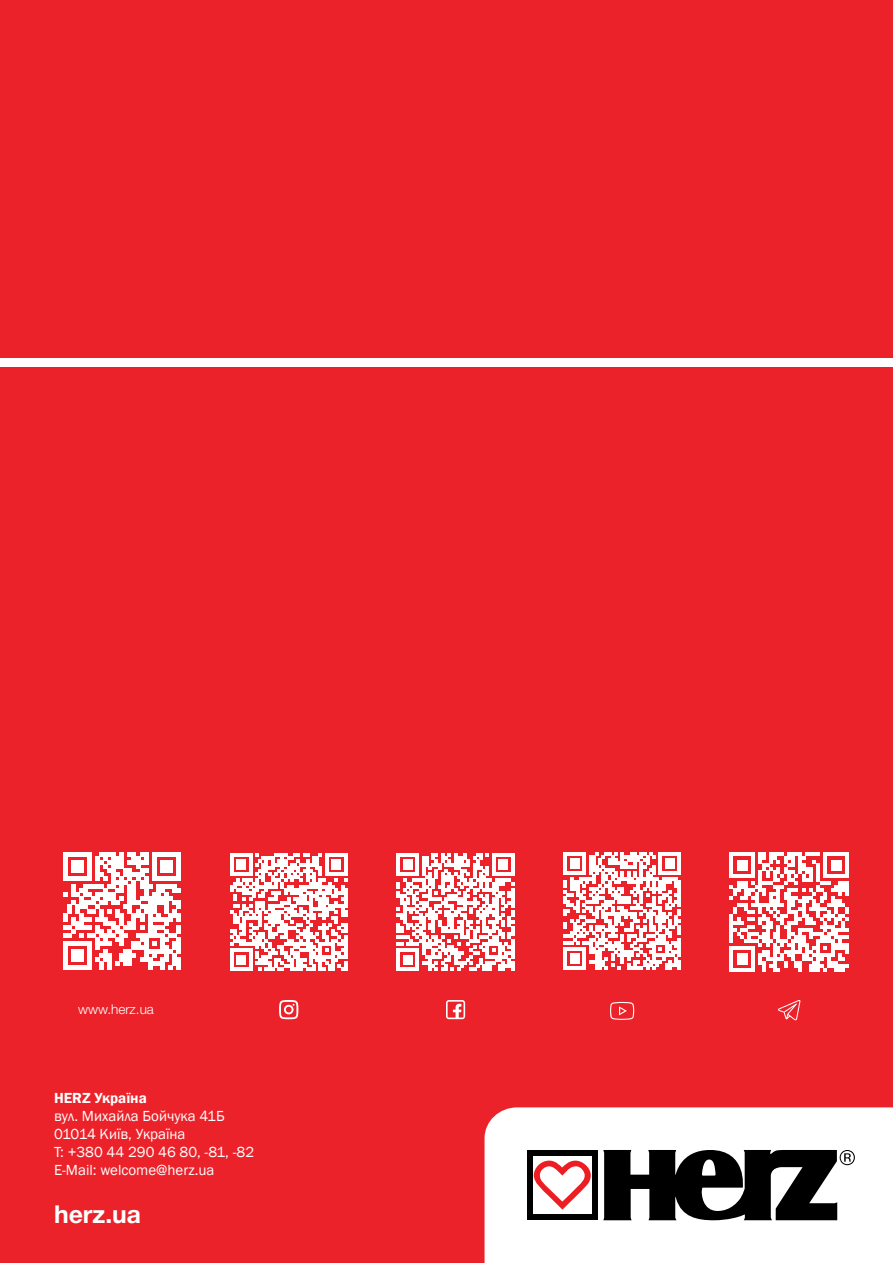
<style>
.page{position:relative;width:893px;height:1263px;background:#eb2229}
.page>*{position:absolute;margin:0;border:0;box-sizing:border-box;transform-origin:0 0}
.t1{font:700 24.75px "Helvetica Neue Cyr";color:#fff}
.t2{font:15px/18px "Franklin Gothic";color:#fff}
.t3{font:600 15px "Franklin Gothic";color:#fff}
.t4{font:300 13.5px "Helvetica Neue LT Std";color:#fff}
</style>
<div class="page">
<div style="left:485px;top:1107px;width:408px;height:156px;background:#fff"></div>
<div style="left:527px;top:1152px;width:6px;height:65px;background:#000"></div>
<svg style="left:603px;top:1150px;width:252px;height:70px;background:#525252"></svg>
<div style="left:533px;top:1156px;width:59px;height:58px;background:#fff"></div>
<svg style="left:534px;top:1160px;width:57px;height:49px"></svg>
<div style="left:592px;top:1154px;width:5px;height:65px;background:#000"></div>
<div style="left:527px;top:1150px;width:70px;height:6px;background:#000"></div>
<div style="left:527px;top:1214px;width:70px;height:6px;background:#000"></div>
<div style="left:0;top:358px;width:893px;height:8px;background:#fff"></div>
<svg style="left:63px;top:852px;width:118px;height:118px"></svg>
<svg style="left:230px;top:853px;width:117px;height:118px"></svg>
<svg style="left:397px;top:853px;width:117px;height:118px"></svg>
<svg style="left:564px;top:852px;width:117px;height:118px"></svg>
<svg style="left:730px;top:852px;width:119px;height:120px"></svg>
<svg style="left:778px;top:1000px;width:22px;height:20px"></svg>
<svg style="left:610px;top:1002px;width:24px;height:18px"></svg>
<svg style="left:446px;top:1000px;width:19px;height:19px"></svg>
<svg style="left:279px;top:1000px;width:19px;height:19px"></svg>
<p class="t4" style="left:78px;top:1001px;width:77px">www.herz.ua</p>
<p class="t3" style="left:54px;top:1089px;width:94px">HERZ Україна</p>
<p class="t2" style="left:54px;top:1108px;width:202px">вул. Михайла Бойчука 41Б<br>01014 Київ, Україна<br>T: +380 44 290 46 80, -81, -82<br>E-Mail: welcome@herz.ua</p>
<h1 class="t1" style="left:54px;top:1201px;width:89px">herz.ua</h1>
</div>
